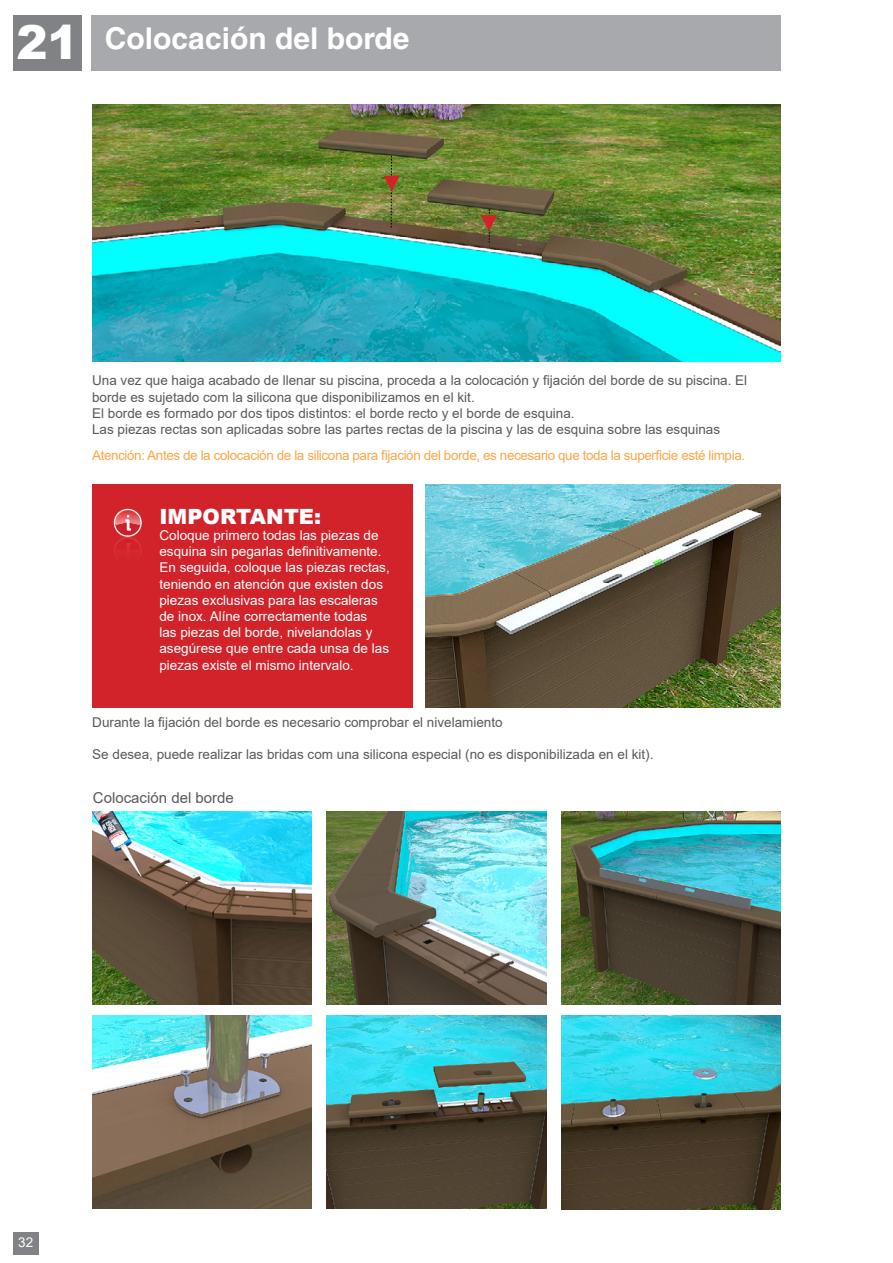
<style>
.page{position:relative;width:893px;height:1263px;background:#fff}
.page>*{position:absolute;margin:0;border:0;box-sizing:border-box;transform-origin:0 0}
.t1{font:700 30px "Helvetica LT Std";color:#fff}
.t2{font:900 21px "Arial";color:#fff}
.t3{font:15px "Arial";color:#58595b}
.t4{font:13.5px/16.2px "Arial";color:#58595b}
.t5{font:13.5px/16.2px "Arial";color:#fff}
.t6{font:13.5px "Arial";letter-spacing:-.03em;color:#faa74a}
.s1{font-family:"Arial";font-weight:900;font-size:46.8px}
</style>
<div class="page">
<div style="left:13px;top:1232px;width:25px;height:22px;background:#808285"></div>
<div style="left:13px;top:15px;width:69px;height:56px;background:#808285"></div>
<div style="left:91px;top:15px;width:690px;height:56px;background:#a7a9ac"></div>
<div style="left:92px;top:484px;width:320px;height:224px;background:#d2232a"></div>
<svg style="left:114px;top:509px;width:28px;height:28px"></svg>
<svg style="left:115px;top:510px;width:26px;height:37px"></svg>
<img style="left:92px;top:811px;width:220px;height:193px">
<img style="left:327px;top:811px;width:219px;height:193px">
<img style="left:425px;top:484px;width:356px;height:224px">
<img style="left:561px;top:811px;width:220px;height:193px">
<img style="left:92px;top:1015px;width:220px;height:194px">
<img style="left:327px;top:1015px;width:219px;height:194px">
<img style="left:561px;top:1015px;width:220px;height:195px">
<img style="left:92px;top:105px;width:689px;height:257px">
<svg style="left:384px;top:156px;width:16px;height:72px"></svg>
<svg style="left:481px;top:209px;width:16px;height:33px"></svg>
<h1 class="t1" style="left:16px;top:21px;width:395px"><span class="s1">21</span> Colocación del borde</h1>
<p class="t4" style="left:92px;top:372px;width:657px">Una vez que haiga acabado de llenar su piscina, proceda a la colocación y fijación del borde de su piscina. El borde es sujetado com la silicona que disponibilizamos en el kit.<br>El borde es formado por dos tipos distintos: el borde recto y el borde de esquina.<br>Las piezas rectas son aplicadas sobre las partes rectas de la piscina y las de esquina sobre las esquinas</p>
<p class="t6" style="left:92px;top:446px;width:655px">Atención: Antes de la colocación de la silicona para fijación del borde, es necesario que toda la superficie esté limpia.</p>
<h2 class="t2" style="left:159px;top:501px;width:163px">IMPORTANTE:</h2>
<p class="t5" style="left:159px;top:527px;width:232px">Coloque primero todas las piezas de esquina sin pegarlas definitivamente.<br>En seguida, coloque las piezas rectas, teniendo en atención que existen dos piezas exclusivas para las escaleras de inox. Alíne correctamente todas<br>las piezas del borde, nivelandolas y asegúrese que entre cada unsa de las piezas existe el mismo intervalo.</p>
<p class="t4" style="left:92px;top:714px;width:412px">Durante la fijación del borde es necesario comprobar el nivelamiento</p>
<p class="t4" style="left:92px;top:746px;width:563px">Se desea, puede realizar las bridas com una silicona especial (no es disponibilizada en el kit).</p>
<p class="t3" style="left:93px;top:788px;width:142px">Colocación del borde</p>
<p class="t5" style="left:18px;top:1234px;width:17px">32</p>
</div>
